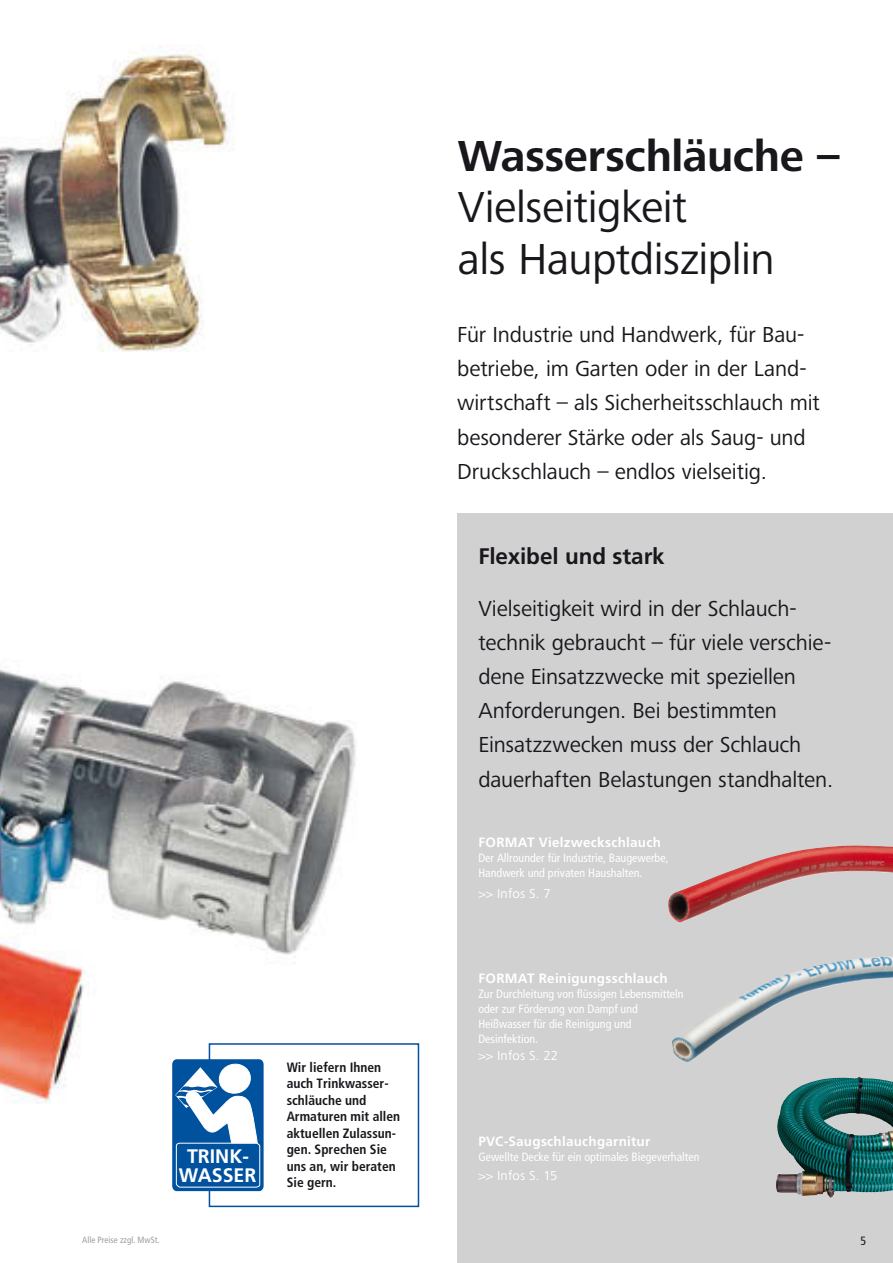
<style>
.page{position:relative;width:893px;height:1263px;background:#fff}
.page>*{position:absolute;margin:0;border:0;box-sizing:border-box;transform-origin:0 0}
.t1{font:45px/51.3px "Frutiger Next LTW1 G";letter-spacing:-.01em;color:#1a171c}
.t2{font:700 45px "Frutiger Next LTW1 G";letter-spacing:-.01em;color:#1a171c}
.t3{font:22.5px/34.2px "Frutiger Next LTW1 G";letter-spacing:-.005em;color:#1a171c}
.t4{font:700 22.5px "Frutiger LT Pro";letter-spacing:-.005em;color:#1a171c}
.t5{font:700 19.5px/18.9px "Frutiger";color:#fff;text-align:center}
.t6{font:700 condensed 13.5px/16.5px "Frutiger LT Pro";color:#1a171c}
.t7{font:700 13.5px "Frutiger LT Pro";letter-spacing:.02em;color:#fff}
.t8{font:13.5px "Frutiger Next LTW1 G";letter-spacing:.01em;color:#fff}
.t9{font:condensed 12px/15px "Frutiger LT Pro";color:#fff}
.t10{font:condensed 12px "Frutiger LT Pro";color:#1a171c}
.t11{font:condensed 9px "Frutiger LT Pro";color:#9c9e9f}
</style>
<div class="page">
<div style="left:457px;top:513px;width:436px;height:750px;background:#d2d1d2"></div>
<img style="left:0;top:47px;width:356px;height:1160px">
<img style="left:668px;top:845px;width:225px;height:77px">
<img style="left:672px;top:956px;width:221px;height:106px">
<img style="left:776px;top:1077px;width:117px;height:120px">
<div style="left:209px;top:1043px;width:210px;height:164px;border:2px solid #00519e"></div>
<div style="left:172px;top:1059px;width:92px;height:132px;background:#00519e;border-radius:5px"></div>
<svg style="left:175px;top:1059px;width:86px;height:129px"></svg>
<p class="t5" style="left:179px;top:1147px;width:79px">TRINK-<br>WASSER</p>
<p class="t11" style="left:82px;top:1234px;width:79px">Alle Preise zzgl. MwSt.</p>
<p class="t6" style="left:287px;top:1059px;width:115px">Wir liefern Ihnen auch Trinkwasser&shy;schläuche und<br>Armaturen mit allen aktuellen Zulassun&shy;gen. Sprechen Sie uns an, wir beraten<br>Sie gern.</p>
<h1 class="t2" style="left:458px;top:130px;width:383px">Wasserschläuche –</h1>
<h1 class="t1" style="left:458px;top:183px;width:318px">Vielseitigkeit<br>als Hauptdisziplin</h1>
<p class="t3" style="left:457px;top:318px;width:364px">Für Industrie und Handwerk, für Bau&shy;betriebe, im Garten oder in der Land&shy;wirtschaft – als Sicherheitsschlauch mit besonderer Stärke oder als Saug- und Druckschlauch – endlos vielseitig.</p>
<p class="t4" style="left:478px;top:543px;width:188px">Flexibel und stark</p>
<p class="t3" style="left:478px;top:592px;width:356px">Vielseitigkeit wird in der Schlauch&shy;technik gebraucht – für viele verschie&shy;dene Einsatzzwecke mit speziellen Anforderungen. Bei bestimmten Einsatzzwecken muss der Schlauch dauerhaften Belastungen standhalten.</p>
<p class="t7" style="left:478px;top:834px;width:184px">FORMAT Vielzweckschlauch</p>
<p class="t9" style="left:478px;top:850px;width:192px">Der Allrounder für Industrie, Baugewerbe,<br>Handwerk und privaten Haushalten.</p>
<p class="t8" style="left:478px;top:886px;width:74px">&gt;&gt; Infos S. 7</p>
<p class="t7" style="left:478px;top:971px;width:191px">FORMAT Reinigungsschlauch</p>
<p class="t9" style="left:478px;top:987px;width:207px">Zur Durchleitung von flüssigen Lebensmitteln oder zur Förderung von Dampf und<br>Heißwasser für die Reinigung und<br>Desinfektion.</p>
<p class="t8" style="left:478px;top:1048px;width:81px">&gt;&gt; Infos S. 22</p>
<p class="t7" style="left:478px;top:1133px;width:173px">PVC-Saugschlauchgarnitur</p>
<p class="t9" style="left:478px;top:1149px;width:223px">Gewellte Decke für ein optimales Biegeverhalten</p>
<p class="t8" style="left:478px;top:1168px;width:81px">&gt;&gt; Infos S. 15</p>
<p class="t10" style="left:860px;top:1234px;width:7px">5</p>
</div>
